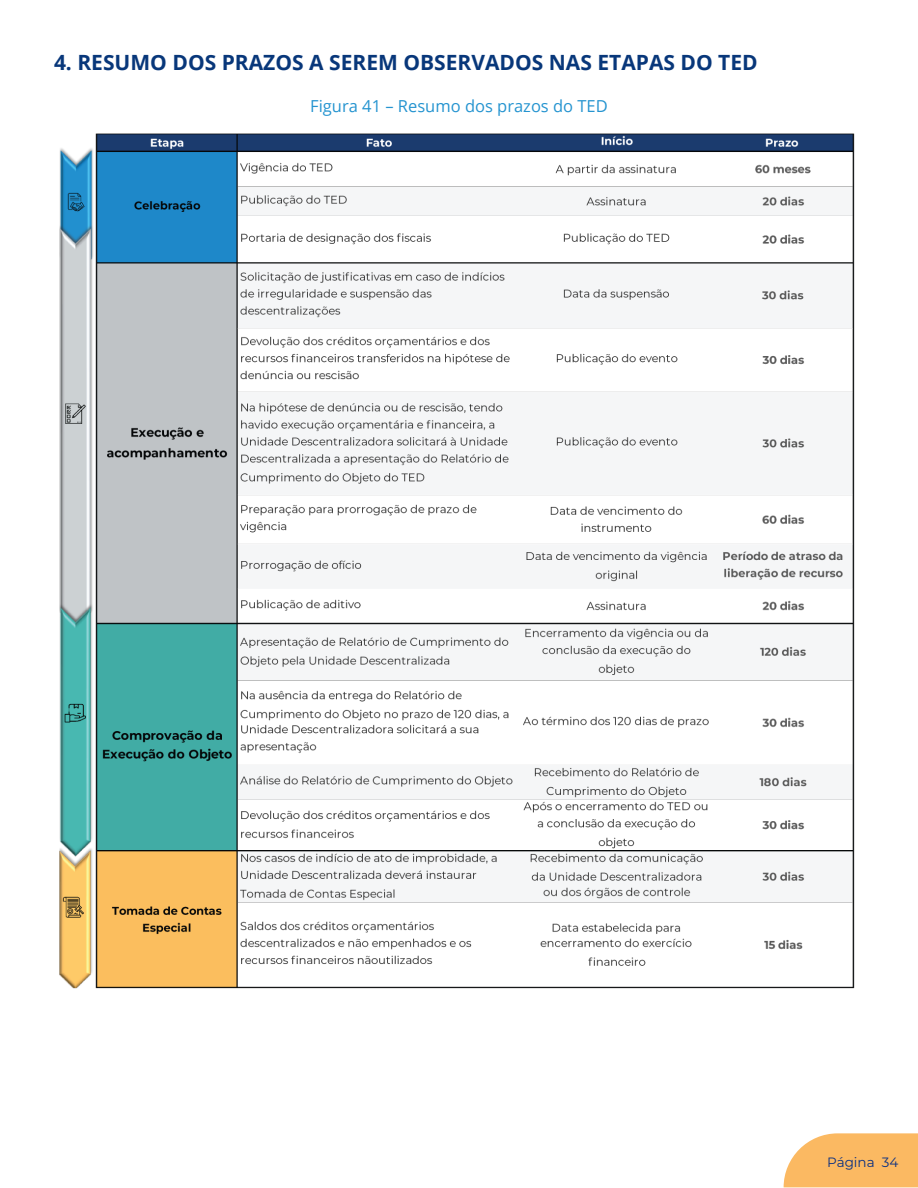
<style>
.page{position:relative;width:918px;height:1188px;background:#fff}
.page>*{position:absolute;margin:0;border:0;box-sizing:border-box;transform-origin:0 0}
.Corpo_do_texto{font:700 21px "Open Sans";color:#08377a}
.Figuras{font:16.5px "Open Sans";color:#2594d0}
.t1{font:13.5px "Montserrat";color:#0a3082}
</style>
<div class="page">
<svg style="left:784px;top:1133px;width:134px;height:54px;background:#fbbf70"></svg>
<img style="left:59px;top:133px;width:796px;height:856px">
<p class="Corpo_do_texto" style="left:54px;top:48px;width:705px">4. RESUMO DOS PRAZOS A SEREM OBSERVADOS NAS ETAPAS DO TED</p>
<p class="Figuras" style="left:310px;top:95px;width:299px">Figura 41 – Resumo dos prazos do TED</p>
<p class="t1" style="left:827px;top:1153px;width:73px">Página 34</p>
</div>
